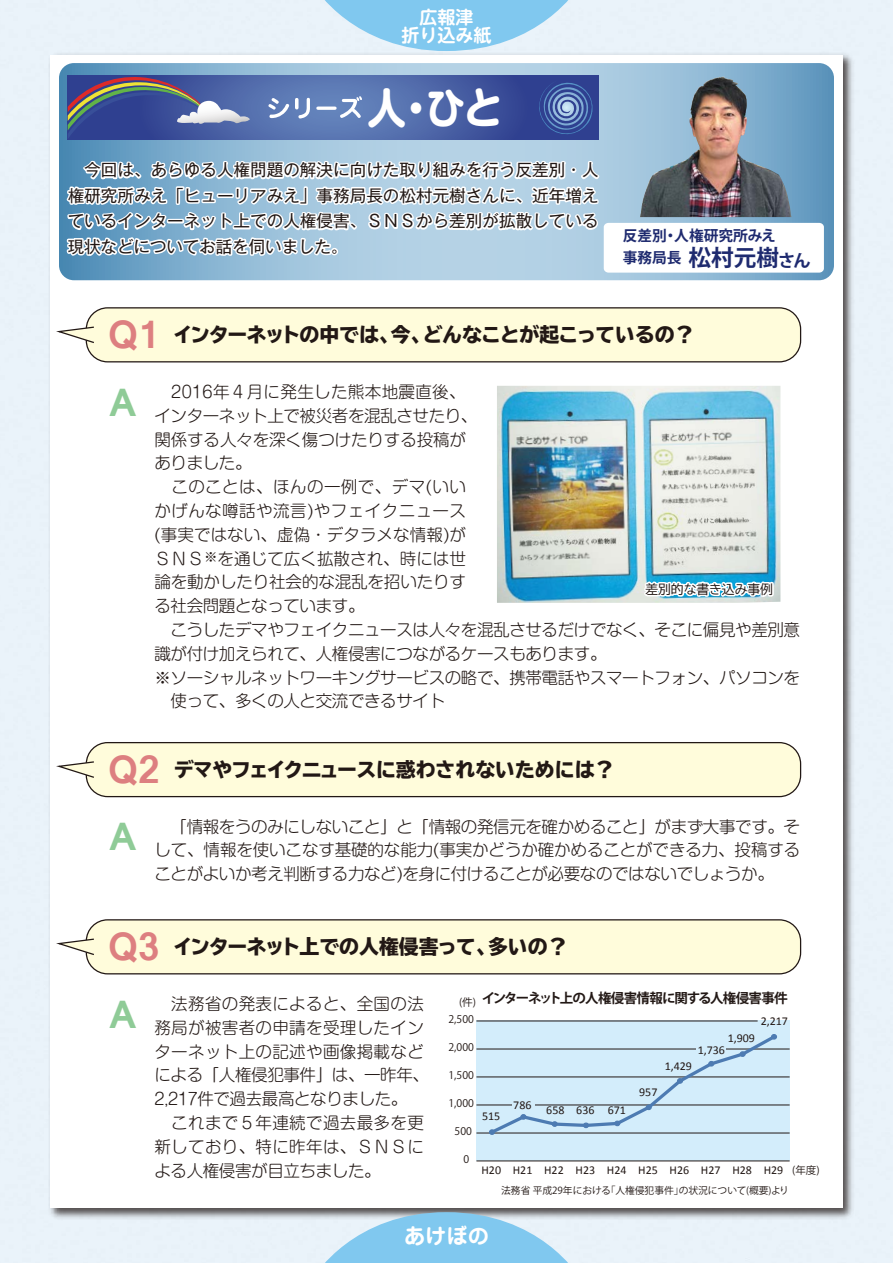
<style>
.page{position:relative;width:893px;height:1263px;background:#fff}
.page>*{position:absolute;margin:0;border:0;box-sizing:border-box;transform-origin:0 0}
.t1{font:700 42.6px "Latha";color:#dd7f80}
.t2{font:700 42.6px "Latha";color:#8fcb97}
.t3{font:700 42px "Shin M Go Pro";color:#fff;scale:.92 1}
.t4{font:700 21.3px "Jun 501 Pro";color:#fff}
.t5{font:800 19.8px "TBUD Go Std";letter-spacing:-.03em;color:#221815}
.t6{font:800 19.8px "TBUD Go Std";letter-spacing:-.01em;color:#221815}
.t7{font:800 19.8px "TBUD Go Std";letter-spacing:-.05em;color:#221815}
.t8{font:700 18px "UD Shin M Go Pr 6 De";color:#fff}
.t9{font:300 16.5px/23.9px "Shin M Go Pr 6 N";letter-spacing:-.025em;color:#221815}
.t10{font:300 16.5px/23.9px "Shin M Go Pr 6 N";letter-spacing:.02em;color:#221815}
.t11{font:16.5px/25.5px "Gothic MB101 Pr 5";letter-spacing:.005em;color:#221815;text-align:justify}
.t12{font:700 14.7px/21.6px "Koz Go Pr 6 N";color:#1e2a6f}
.t13{font:700 13.5px "Koz Go Pr 6 N";letter-spacing:-.065em;color:#221815}
.t14{font:12.75px "TBUD Go Std";color:#221815}
.t15{font:12px "Calibri";color:#221815}
.t16{font:10.5px "Koz Go Pr 6 N";color:#221815}
.t17{font:9.75px "Koz Go Pr 6 N";color:#221815}
.s1{font-size:22.65px}
.s2{font-size:17.25px}
.s3{font-family:"Calibri";font-size:12px}
</style>
<div class="page">
<img style="left:45px;top:50px;width:811px;height:1172px">
<div style="left:51px;top:55px;width:791px;height:1153px;background:#fff"></div>
<svg style="left:315px;top:0;width:263px;height:51px"></svg>
<svg style="left:315px;top:1212px;width:263px;height:51px"></svg>
<div style="left:86px;top:308px;width:715px;height:54px;background:#fffcdb;border-radius:21px"></div>
<div style="left:86px;top:307px;width:715px;height:55px;border:1px solid #221815;border-radius:21px"></div>
<svg style="left:56px;top:326px;width:38px;height:18px"></svg>
<div style="left:86px;top:743px;width:715px;height:54px;background:#fffcdb;border-radius:21px"></div>
<div style="left:86px;top:742px;width:715px;height:55px;border:1px solid #221815;border-radius:21px"></div>
<svg style="left:56px;top:760px;width:38px;height:19px"></svg>
<div style="left:86px;top:920px;width:715px;height:54px;background:#fffcdb;border-radius:21px"></div>
<div style="left:86px;top:919px;width:715px;height:55px;border:1px solid #221815;border-radius:21px"></div>
<svg style="left:56px;top:938px;width:38px;height:18px"></svg>
<svg style="left:59px;top:63px;width:775px;height:217px"></svg>
<div style="left:604px;top:223px;width:220px;height:50px;background:#fff;border-radius:5px"></div>
<svg style="left:59px;top:75px;width:543px;height:189px"></svg>
<img style="left:640px;top:77px;width:151px;height:140px">
<img style="left:497px;top:386px;width:283px;height:217px">
<div style="left:476px;top:1020px;width:314px;height:141px;background:#d3edfb"></div>
<hr style="left:476px;top:1021px;width:282px;height:1px;background:#221815">
<hr style="left:476px;top:1049px;width:314px;height:1px;background:#221815">
<hr style="left:476px;top:1077px;width:314px;height:1px;background:#221815">
<hr style="left:476px;top:1105px;width:314px;height:1px;background:#221815">
<hr style="left:476px;top:1133px;width:314px;height:1px;background:#221815">
<hr style="left:476px;top:1161px;width:314px;height:1px;background:#221815">
<svg style="left:488px;top:1034px;width:290px;height:101px"></svg>
<svg style="left:641px;top:533px;width:134px;height:67px"></svg>
<div style="left:512px;top:1100px;width:22px;height:11px;background:#d3edfb"></div>
<div style="left:696px;top:1046px;width:30px;height:10px;background:#d3edfb"></div>
<p class="t8" style="left:419px;top:2px;width:55px">広報津</p>
<p class="t8" style="left:401px;top:20px;width:91px">折り込み紙</p>
<h2 class="t3" style="left:367px;top:73px;width:148px">人・ひと</h2>
<p class="t11" style="left:68px;top:156px;width:532px">　今回は、あらゆる人権問題の解決に向けた取り組みを行う反差別・人権研究所みえ「ヒューリアみえ」事務局長の松村元樹さんに、近年増えているインターネット上での人権侵害、ＳＮＳから差別が拡散している現状などについてお話を伺いました。</p>
<p class="t12" style="left:623px;top:225px;width:190px">反差別・人権研究所みえ　<br>事務局長<span class="s1">松村元樹</span><span class="s2">さん</span></p>
<h1 class="t1" style="left:108px;top:301px;width:53px">Q1</h1>
<h1 class="t2" style="left:110px;top:368px;width:28px">A</h1>
<p class="t5" style="left:173px;top:324px;width:523px">インターネットの中では、今、どんなことが起こっているの？</p>
<p class="t9" style="left:154px;top:379px;width:647px">　2016年４月に発生した熊本地震直後、<br>インターネット上で被災者を混乱させたり、<br>関係する人々を深く傷つけたりする投稿が<br>ありました。<br>　このことは、ほんの一例で、デマ(いい<br>かげんな噂話や流言)やフェイクニュース<br>(事実ではない、虚偽・デタラメな情報)が<br>ＳＮＳ<sup>※</sup>を通じて広く拡散され、時には世<br>論を動かしたり社会的な混乱を招いたりす<br>る社会問題となっています。<br>　こうしたデマやフェイクニュースは人々を混乱させるだけでなく、そこに偏見や差別意識が付け加えられて、人権侵害につながるケースもあります。<br>※ソーシャルネットワーキングサービスの略で、携帯電話やスマートフォン、パソコンを　使って、多くの人と交流できるサイト</p>
<p class="t14" style="left:645px;top:579px;width:129px">差別的な書き込み事例</p>
<h1 class="t1" style="left:108px;top:735px;width:53px">Q2</h1>
<h1 class="t2" style="left:110px;top:803px;width:28px">A</h1>
<p class="t6" style="left:174px;top:759px;width:442px">デマやフェイクニュースに惑わされないためには？</p>
<p class="t9" style="left:154px;top:813px;width:647px;text-align:justify">　「情報をうのみにしないこと」と「情報の発信元を確かめること」がまず大事です。そして、情報を使いこなす基礎的な能力(事実かどうか確かめることができる力、投稿することがよいか考え判断する力など)を身に付けることが必要なのではないでしょうか。</p>
<h1 class="t1" style="left:108px;top:913px;width:53px">Q3</h1>
<h1 class="t2" style="left:110px;top:980px;width:28px">A</h1>
<p class="t7" style="left:173px;top:936px;width:396px">インターネット上での人権侵害って、多いの？</p>
<p class="t13" style="left:482px;top:990px;width:307px">インターネット上の人権侵害情報に関する人権侵害事件</p>
<p class="t10" style="left:154px;top:991px;width:276px">　法務省の発表によると、全国の法務局が被害者の申請を受理したインターネット上の記述や画像掲載などによる「人権侵犯事件」は、一昨年、<br>2,217件で過去最高となりました。　　これまで５年連続で過去最多を更新しており、特に昨年は、ＳＮＳによる人権侵害が目立ちました。</p>
<p class="t16" style="left:459px;top:996px;width:19px">(件)</p>
<p class="t16" style="left:448px;top:1013px;width:27px">2,500</p>
<p class="t15" style="left:761px;top:1014px;width:29px">2,217</p>
<p class="t15" style="left:728px;top:1031px;width:29px">1,909</p>
<p class="t16" style="left:448px;top:1041px;width:27px">2,000</p>
<p class="t15" style="left:698px;top:1043px;width:29px">1,736</p>
<p class="t15" style="left:665px;top:1058px;width:29px">1,429</p>
<p class="t16" style="left:448px;top:1069px;width:27px">1,500</p>
<p class="t15" style="left:639px;top:1084px;width:20px">957</p>
<p class="t16" style="left:448px;top:1097px;width:27px">1,000</p>
<p class="t15" style="left:513px;top:1098px;width:20px">786</p>
<p class="t15" style="left:576px;top:1103px;width:20px">636</p>
<p class="t15" style="left:608px;top:1103px;width:20px">671</p>
<p class="t15" style="left:546px;top:1103px;width:20px">658</p>
<p class="t15" style="left:482px;top:1108px;width:20px">515</p>
<p class="t16" style="left:455px;top:1125px;width:19px">500</p>
<p class="t16" style="left:464px;top:1153px;width:7px">0</p>
<p class="t16" style="left:764px;top:1164px;width:58px"><span class="s3">H29</span> (年度)</p>
<p class="t15" style="left:481px;top:1162px;width:21px">H20</p>
<p class="t15" style="left:513px;top:1162px;width:53px">H21 H22</p>
<p class="t15" style="left:575px;top:1162px;width:21px">H23</p>
<p class="t15" style="left:607px;top:1162px;width:21px">H24</p>
<p class="t15" style="left:638px;top:1162px;width:21px">H25</p>
<p class="t15" style="left:670px;top:1162px;width:21px">H26</p>
<p class="t15" style="left:701px;top:1162px;width:53px">H27 H28</p>
<p class="t4" style="left:404px;top:1219px;width:87px">あけぼの</p>
<p class="t17" style="left:501px;top:1185px;width:289px">法務省 平成29年における「人権侵犯事件」の状況について(概要)より</p>
</div>
